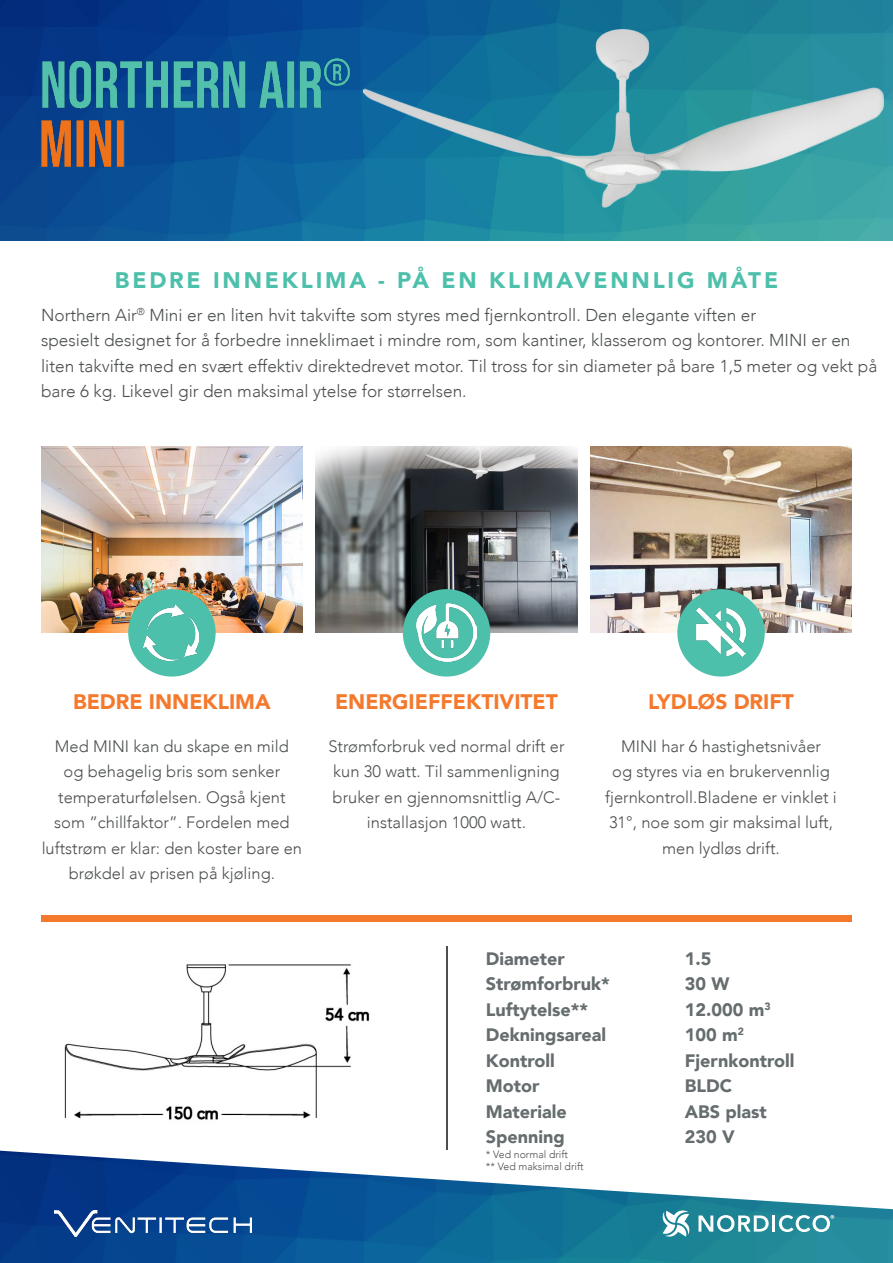
<style>
.page{position:relative;width:893px;height:1263px;background:#fff}
.page>*{position:absolute;margin:0;border:0;box-sizing:border-box;transform-origin:0 0}
.t1{font:900 22.5px "Avenir";letter-spacing:.125em;color:#4dc0ab}
.t2{font:900 21px "Avenir";color:#f4792d}
.t3{font:900 18px/25.5px "Avenir";color:#666d6f}
.t4{font:300 17.25px/25.5px "Avenir";color:#4c4f50}
.t5{font:300 16.5px/25.5px "Avenir";color:#4c4f50;text-align:center}
.t6{font:300 10.5px "Avenir";color:#4c4f50}
</style>
<div class="page">
<img style="left:0;top:0;width:893px;height:240px">
<img style="left:0;top:1151px;width:893px;height:112px">
<img style="left:34px;top:54px;width:317px;height:70px">
<img style="left:32px;top:112px;width:119px;height:71px">
<div style="left:41px;top:915px;width:811px;height:6px;background:#f4792d"></div>
<hr style="left:446px;top:946px;width:1px;height:204px;background:#4c4f50">
<img style="left:64px;top:964px;width:306px;height:156px">
<img style="left:354px;top:20px;width:537px;height:194px">
<img style="left:41px;top:446px;width:262px;height:187px">
<img style="left:590px;top:446px;width:262px;height:187px">
<img style="left:316px;top:446px;width:261px;height:187px">
<div style="left:128px;top:589px;width:88px;height:87px;background:#4dc0ab;border-radius:50%"></div>
<img style="left:143px;top:604px;width:55px;height:57px">
<div style="left:403px;top:589px;width:87px;height:87px;background:#4dc0ab;border-radius:50%"></div>
<img style="left:416px;top:603px;width:60px;height:59px">
<div style="left:677px;top:589px;width:88px;height:87px;background:#4dc0ab;border-radius:50%"></div>
<img style="left:696px;top:607px;width:50px;height:50px">
<svg style="left:661px;top:1209px;width:30px;height:29px"></svg>
<svg style="left:698px;top:1215px;width:71px;height:17px"></svg>
<hr style="left:772px;top:1215px;width:3px;height:16px;background:#fff">
<svg style="left:779px;top:1215px;width:55px;height:17px"></svg>
<img style="left:54px;top:1211px;width:197px;height:25px">
<p class="t1" style="left:115px;top:261px;width:665px">BEDRE INNEKLIMA - PÅ EN KLIMAVENNLIG MÅTE</p>
<p class="t4" style="left:41px;top:302px;width:838px">Northern Air<sup>®</sup> Mini er en liten hvit takvifte som styres med fjernkontroll. Den elegante viften er<br>spesielt designet for å forbedre inneklimaet i mindre rom, som kantiner, klasserom og kontorer. MINI er en liten takvifte med en svært effektiv direktedrevet motor. Til tross for sin diameter på bare 1,5 meter og vekt på bare 6 kg. Likevel gir den maksimal ytelse for størrelsen.</p>
<p class="t2" style="left:73px;top:684px;width:199px">BEDRE INNEKLIMA</p>
<p class="t5" style="left:42px;top:733px;width:262px">Med MINI kan du skape en mild<br>og behagelig bris som senker temperaturfølelsen. Også kjent som ”chillfaktor”. Fordelen med luftstrøm er klar: den koster bare en brøkdel av prisen på kjøling.</p>
<p class="t2" style="left:335px;top:684px;width:224px">ENERGIEFFEKTIVITET</p>
<p class="t5" style="left:328px;top:733px;width:238px">Strømforbruk ved normal drift er kun 30 watt. Til sammenligning bruker en gjennomsnittlig A/C&shy;installasjon 1000 watt.</p>
<p class="t2" style="left:648px;top:684px;width:147px">LYDLØS DRIFT</p>
<p class="t5" style="left:605px;top:733px;width:233px">MINI har 6 hastighetsnivåer<br>og styres via en brukervennlig fjernkontroll.Bladene er vinklet i<br>31°, noe som gir maksimal luft, men lydløs drift.</p>
<p class="t3" style="left:486px;top:945px;width:80px">Diameter</p>
<p class="t3" style="left:486px;top:971px;width:125px">Strømforbruk*<br>Luftytelse**</p>
<p class="t3" style="left:486px;top:1022px;width:122px">Dekningsareal</p>
<p class="t3" style="left:486px;top:1047px;width:70px">Kontroll</p>
<p class="t3" style="left:486px;top:1073px;width:55px">Motor</p>
<p class="t3" style="left:486px;top:1098px;width:82px">Materiale</p>
<p class="t3" style="left:486px;top:1124px;width:81px">Spenning</p>
<p class="t6" style="left:486px;top:1148px;width:84px">* Ved normal drift</p>
<p class="t6" style="left:486px;top:1160px;width:99px">** Ved maksimal drift</p>
<p class="t3" style="left:685px;top:945px;width:28px">1.5</p>
<p class="t3" style="left:685px;top:971px;width:46px">30 W</p>
<p class="t3" style="left:685px;top:996px;width:87px">12.000 m<sup>3</sup></p>
<p class="t3" style="left:685px;top:1022px;width:61px">100 m<sup>2</sup></p>
<p class="t3" style="left:685px;top:1047px;width:111px">Fjernkontroll</p>
<p class="t3" style="left:685px;top:1073px;width:49px">BLDC</p>
<p class="t3" style="left:685px;top:1098px;width:84px">ABS plast</p>
<p class="t3" style="left:685px;top:1124px;width:51px">230 V</p>
</div>
